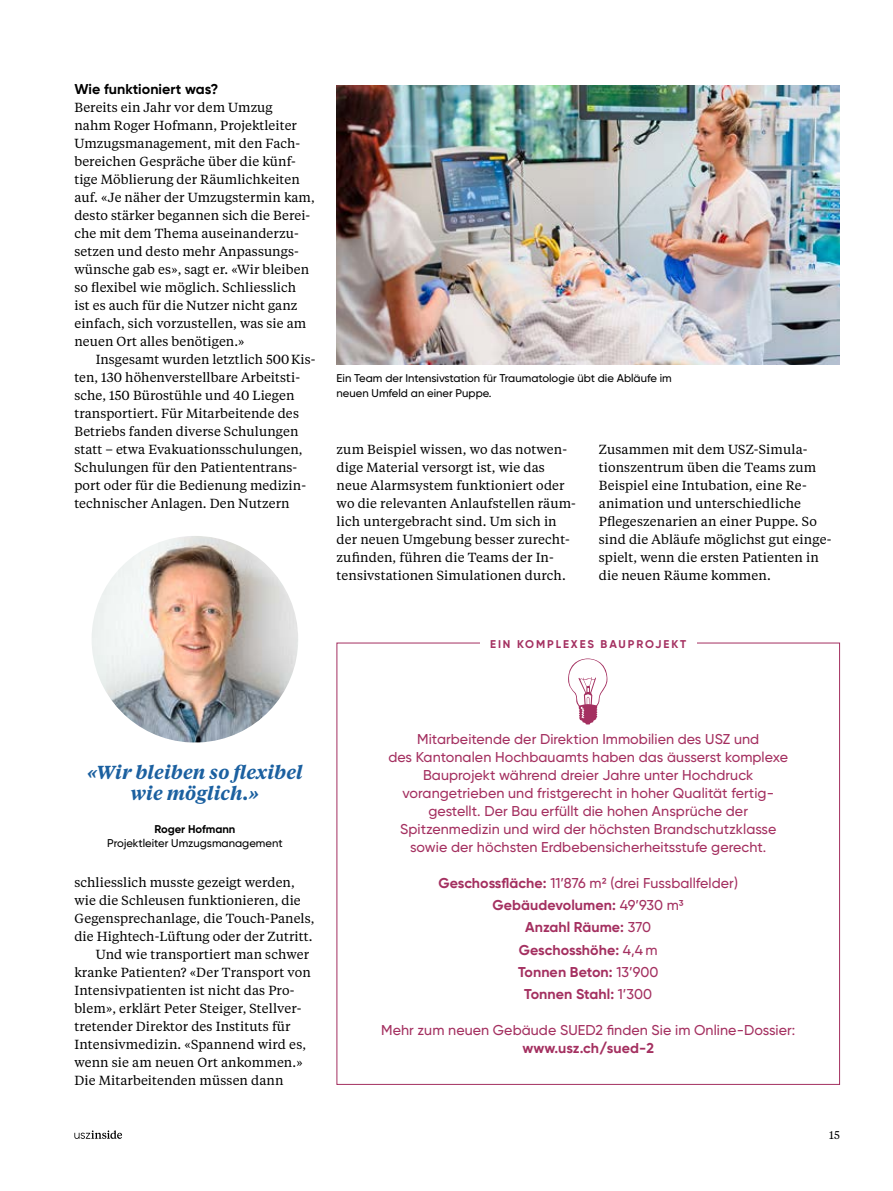
<style>
.page{position:relative;width:893px;height:1191px;background:#fff}
.page>*{position:absolute;margin:0;border:0;box-sizing:border-box;transform-origin:0 0}
.t1{font:italic 600 18.75px/21.8px "Tiempos Text";letter-spacing:.005em;color:#1b60a0;text-align:center}
.t2{font:500 14.25px/18px "USZ Gilroy";letter-spacing:.005em;color:#a43060;text-align:center}
.t3{font:700 14.25px/22.2px "USZ Gilroy";letter-spacing:.005em;color:#a43060;text-align:center}
.t4{font:700 14.25px "USZ Gilroy";letter-spacing:.005em;color:#000}
.t5{font:13.2px/18px "Tiempos Text";letter-spacing:.01em;color:#000}
.t6{font:500 11.25px/14.2px "USZ Gilroy";color:#000}
.t7{font:700 11.25px "USZ Gilroy";letter-spacing:.17em;color:#a43060}
.t8{font:700 11.25px "USZ Gilroy";color:#000}
.t9{font:11.25px "Tiempos Text";color:#000}
.s1{font-weight:500}
</style>
<div class="page">
<svg style="left:74px;top:1130px;width:48px;height:8px"></svg>
<img style="left:337px;top:85px;width:503px;height:279px">
<img style="left:92px;top:536px;width:206px;height:206px;border-radius:102px">
<svg style="left:568px;top:658px;width:40px;height:66px"></svg>
<p class="t4" style="left:74px;top:80px;width:146px">Wie funktioniert was?</p>
<p class="t5" style="left:74px;top:98px;width:242px">Bereits ein Jahr vor dem Umzug<br>nahm Roger Hofmann, Projektleiter Umzugsmanagement, mit den Fach&shy;bereichen Gespräche über die künf&shy;tige Möblierung der Räumlichkeiten auf. «Je näher der Umzugstermin kam, desto stärker begannen sich die Berei&shy;che mit dem Thema auseinanderzu&shy;setzen und desto mehr Anpassungs&shy;wünsche gab es», sagt er. «Wir bleiben so flexibel wie möglich. Schliesslich<br>ist es auch für die Nutzer nicht ganz einfach, sich vorzustellen, was sie am neuen Ort alles benötigen.»</p>
<p class="t5" style="left:74px;top:350px;width:242px;text-indent:21px">Insgesamt wurden letztlich 500Kis&shy;ten, 130 höhenverstellbare Arbeitsti&shy;sche, 150 Bürostühle und 40 Liegen transportiert. Für Mitarbeitende des Betriebs fanden diverse Schulungen statt – etwa Evakuationsschulungen, Schulungen für den Patiententrans&shy;port oder für die Bedienung medizin&shy;technischer Anlagen. Den Nutzern</p>
<p class="t6" style="left:337px;top:371px;width:337px">Ein Team der Intensivstation für Traumatologie übt die Abläufe im neuen Umfeld an einer Puppe.</p>
<p class="t5" style="left:337px;top:440px;width:241px">zum Beispiel wissen, wo das notwen&shy;dige Material versorgt ist, wie das neue Alarmsystem funktioniert oder wo die relevanten Anlaufstellen räum&shy;lich untergebracht sind. Um sich in der neuen Umgebung besser zurecht&shy;zufinden, führen die Teams der In&shy;tensivstationen Simulationen durch.</p>
<p class="t5" style="left:599px;top:440px;width:234px">Zusammen mit dem USZ-Simula&shy;tionszentrum üben die Teams zum<br>Beispiel eine Intubation, eine Re&shy;animation und unterschiedliche<br>Pflegeszenarien an einer Puppe. So sind die Abläufe möglichst gut einge&shy;spielt, wenn die ersten Patienten in die neuen Räume kommen.</p>
<p class="t7" style="left:490px;top:637px;width:198px">EIN KOMPLEXES BAUPROJEKT</p>
<h1 class="t1" style="left:87px;top:760px;width:217px">«Wir bleiben so flexibel wie möglich.»</h1>
<p class="t8" style="left:154px;top:821px;width:82px">Roger Hofmann</p>
<p class="t6" style="left:107px;top:835px;width:177px">Projektleiter Umzugsmanagement</p>
<p class="t5" style="left:74px;top:872px;width:222px">schliesslich musste gezeigt werden,</p>
<p class="t5" style="left:74px;top:890px;width:228px">wie die Schleusen funktionieren, die</p>
<p class="t5" style="left:74px;top:908px;width:242px">Gegensprechanlage, die Touch-Panels,</p>
<p class="t5" style="left:74px;top:926px;width:239px">die Hightech-Lüftung oder der Zutritt.</p>
<p class="t5" style="left:96px;top:944px;width:215px">Und wie transportiert man schwer</p>
<p class="t5" style="left:74px;top:962px;width:238px">kranke Patienten? «Der Transport von</p>
<p class="t5" style="left:74px;top:980px;width:222px">Intensivpatienten ist nicht das Pro-</p>
<p class="t5" style="left:74px;top:998px;width:229px">blem», erklärt Peter Steiger, Stellver-</p>
<p class="t5" style="left:74px;top:1016px;width:218px">tretender Direktor des Instituts für</p>
<p class="t5" style="left:74px;top:1034px;width:233px">Intensivmedizin. «Spannend wird es,</p>
<p class="t5" style="left:74px;top:1052px;width:230px">wenn sie am neuen Ort ankommen.»</p>
<p class="t5" style="left:74px;top:1070px;width:211px">Die Mitarbeitenden müssen dann</p>
<p class="t2" style="left:388px;top:729px;width:401px">Mitarbeitende der Direktion Immobilien des USZ und<br>des Kantonalen Hochbauamts haben das äusserst komplexe Bauprojekt während dreier Jahre unter Hochdruck vorangetrieben und fristgerecht in hoher Qualität fertig&shy;gestellt. Der Bau erfüllt die hohen Ansprüche der Spitzenmedizin und wird der höchsten Brandschutzklasse sowie der höchsten Erdbebensicherheitsstufe gerecht.</p>
<p class="t3" style="left:438px;top:871px;width:301px">Geschossfläche: <span class="s1">11’876 m2 (drei Fussballfelder)<br></span>Gebäudevolumen: <span class="s1">49’930 m3<br></span>Anzahl Räume: <span class="s1">370<br></span>Geschosshöhe: <span class="s1">4,4 m<br></span>Tonnen Beton: <span class="s1">13’900<br></span>Tonnen Stahl: <span class="s1">1’300</span></p>
<p class="t2" style="left:381px;top:1021px;width:416px">Mehr zum neuen Gebäude SUED2 finden Sie im Online-Dossier:</p>
<p class="t3" style="left:523px;top:1037px;width:133px">www.usz.ch/sued-2</p>
<p class="t9" style="left:829px;top:1127px;width:12px">15</p>
</div>
